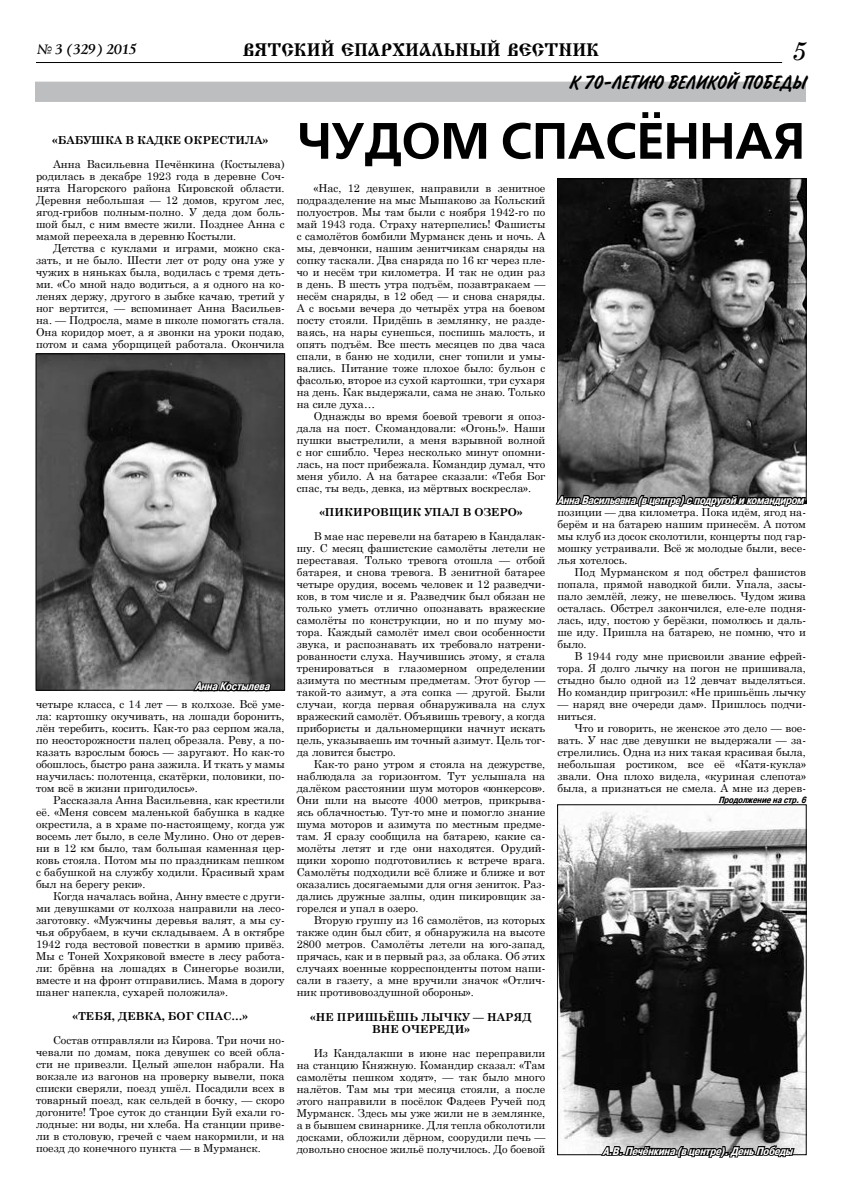
<style>
.page{position:relative;width:842px;height:1191px;background:#fff}
.page>*{position:absolute;margin:0;border:0;box-sizing:border-box;transform-origin:0 0}
.t1{font:700 51px "Free Set C";letter-spacing:-.01em;color:#000}
.t2{font:italic 26px "Century Schoolbook";color:#000}
.t3{font:20px "Inform C";color:#000}
.t4{font:18px "Izhitsa C";color:#000}
.t5{font:italic 700 14px "Lazurski C";color:#000}
.t6{font:11px/12px "Century Schoolbook";color:#000;text-align:justify}
.t7{font:700 11px/12px "Century Schoolbook";color:#000;text-align:center}
.t8{font:italic 700 11px "Pragmatica Cond C";color:#fff}
.t9{font:italic 700 9px "Pragmatica Cond C";color:#000}
</style>
<div class="page">
<hr style="left:36px;top:62px;width:746px;height:1px;background:#000">
<div style="left:35px;top:82px;width:771px;height:20px;background:#bcbec0"></div>
<img style="left:38px;top:355px;width:245px;height:333px">
<div style="left:36px;top:353px;width:249px;height:337px;border:1px solid #000"></div>
<svg style="left:192px;top:671px;width:81px;height:21px;background:#4c4c4c"></svg>
<img style="left:559px;top:811px;width:245px;height:342px">
<div style="left:557px;top:804px;width:249px;height:351px;border:1px solid #000"></div>
<svg style="left:600px;top:1136px;width:196px;height:22px;background:#808080"></svg>
<img style="left:559px;top:180px;width:245px;height:228px">
<svg style="left:555px;top:408px;width:252px;height:99px;background:#6b6b6b"></svg>
<p class="t5" style="left:36px;top:42px;width:101px">№ 3 (329) 2015</p>
<h3 class="t4" style="left:243px;top:40px;width:358px">вятский епархиальный вестник</h3>
<h2 class="t2" style="left:791px;top:31px;width:16px">5</h2>
<h3 class="t3" style="left:569px;top:71px;width:238px">к 70-летию великой победы</h3>
<p class="t7" style="left:52px;top:133px;width:218px">«Бабушка в кадке ок рестила»</p>
<p class="t6" style="left:53px;top:157px;width:233px">Анна Васильевна Печёнкина (Костылева)</p>
<p class="t6" style="left:36px;top:169px;width:250px">родилась в декабре 1923 года в деревне Соч&shy;нята Нагорского района Кировской области.<br>Деревня небольшая — 12 домов, кругом лес, ягод-грибов полным-полно. У деда дом боль&shy;шой был, с ним вместе жили. Позднее Анна с мамой переехала в деревню Костыли.</p>
<p class="t6" style="left:36px;top:241px;width:250px;text-indent:17px">Детства с куклами и играми, можно ска&shy;зать, и не было. Шести лет от роду она уже у чужих в няньках была, водилась с тремя деть&shy;ми. «Со мной надо водиться, а я одного на ко&shy;ленях держу, другого в зыбке качаю, третий у ног вертится, — вспоминает Анна Васильев&shy;на. — Подросла, маме в школе помогать стала.<br>Она коридор моет, а я звонки на уроки подаю, потом и сама уборщицей работала. Окончила</p>
<p class="t8" style="left:195px;top:680px;width:79px">Анна Костылева</p>
<p class="t6" style="left:36px;top:697px;width:250px">четыре класса, с 14 лет — в колхозе. Всё уме&shy;ла: картошку окучивать, на лошади боронить, лён теребить, косить. Как-то раз серпом жала, по неосторожности палец обрезала. Реву, а по&shy;казать взрослым боюсь — заругают. Но как-то обошлось, быстро рана зажила. И ткать у мамы научилась: полотенца, скатёрки, половики, по&shy;том всё в жизни пригодилось».</p>
<p class="t6" style="left:36px;top:793px;width:250px;text-indent:17px">Рассказала Анна Васильевна, как крестили её. «Меня совсем маленькой бабушка в кадке окрестила, а в храме по-настоящему, когда уж восемь лет было, в селе Мулино. Оно от дерев&shy;ни в 12 км было, там большая каменная цер&shy;ковь стояла. Потом мы по праздникам пешком с бабушкой на службу ходили. Красивый храм был на берегу реки».</p>
<p class="t6" style="left:36px;top:889px;width:250px;text-indent:17px">Когда началась война, Анну вместе с други&shy;ми девушками от колхоза направили на лесо&shy;заготовку. «Мужчины деревья валят, а мы су&shy;чья обрубаем, в кучи складываем. А в октябре 1942 года вестовой повестки в армию привёз.<br>Мы с Тоней Хохряковой вместе в лесу работа&shy;ли: брёвна на лошадях в Синегорье возили, вместе и на фронт отправились. Мама в дорогу шанег напекла, сухарей положила».</p>
<p class="t7" style="left:73px;top:1010px;width:177px">«Тебя, девка, Бог спас…»</p>
<p class="t6" style="left:36px;top:1033px;width:250px;text-indent:17px">Состав отправляли из Кирова. Три ночи но&shy;чевали по домам, пока девушек со всей обла&shy;сти не привезли. Целый эшелон набрали. На вокзале из вагонов на проверку вывели, пока списки сверяли, поезд ушёл. Посадили всех в товарный поезд, как сельдей в бочку, — скоро догоните! Трое суток до станции Буй ехали го&shy;лодные: ни воды, ни хлеба. На станции приве&shy;ли в столовую, гречей с чаем накормили, и на поезд до конечного пункта — в Мурманск.</p>
<h1 class="t1" style="left:298px;top:112px;width:509px">Чудом спасённая</h1>
<p class="t6" style="left:297px;top:181px;width:250px;text-indent:17px">«Нас, 12 девушек, направили в зенитное подразделение на мыс Мышаково за Кольский полуостров. Мы там были с ноября 1942-го по май 1943 года. Страху натерпелись! Фашисты с самолётов бомбили Мурманск день и ночь. А мы, девчонки, нашим зенитчикам снаряды на сопку таскали. Два снаряда по 16 кг через пле&shy;чо и несём три километра. И так не один раз в день. В шесть утра подъём, позавтракаем — несём снаряды, в 12 обед — и снова снаряды.<br>А с восьми вечера до четырёх утра на боевом посту стояли. Придёшь в землянку, не разде&shy;ваясь, на нары сунешься, поспишь малость, и опять подъём. Все шесть месяцев по два часа спали, в баню не ходили, снег топили и умы&shy;вались. Питание тоже плохое было: бульон с фасолью, второе из сухой картошки, три сухаря на день. Как выдержали, сама не знаю. Только на силе духа…</p>
<p class="t6" style="left:297px;top:409px;width:250px;text-indent:17px">Однажды во время боевой тревоги я опоз&shy;дала на пост. Скомандовали: «Огонь!». Наши пушки выстрелили, а меня взрывной волной с ног сшибло. Через несколько минут опомни&shy;лась, на пост прибежала. Командир думал, что меня убило. А на батарее сказали: «Тебя Бог спас, ты ведь, девка, из мёртвых воскресла».</p>
<p class="t7" style="left:319px;top:506px;width:205px">«Пикировщик упал в озеро»</p>
<p class="t6" style="left:297px;top:529px;width:250px;text-indent:17px">В мае нас перевели на батарею в Кандалак&shy;шу. С месяц фашистские самолёты летели не переставая. Только тревога отошла — отбой батарея, и снова тревога. В зенитной батарее четыре орудия, восемь человек и 12 разведчи&shy;ков, в том числе и я. Разведчик был обязан не только уметь отлично опознавать вражеские самолёты по конструкции, но и по шуму мо&shy;тора. Каждый самолёт имел свои особенности звука, и распознавать их требовало натрени&shy;рованности слуха. Научившись этому, я стала тренироваться в глазомерном определении азимута по местным предметам. Этот бугор — такой-то азимут, а эта сопка — другой. Были случаи, когда первая обнаруживала на слух вражеский самолёт. Объявишь тревогу, а когда прибористы и дальномерщики начнут искать цель, указываешь им точный азимут. Цель тог&shy;да ловится быстро.</p>
<p class="t6" style="left:297px;top:757px;width:250px;text-indent:17px">Как-то рано утром я стояла на дежурстве, наблюдала за горизонтом. Тут услышала на далёком расстоянии шум моторов «юнкерсов».<br>Они шли на высоте 4000 метров, прикрыва&shy;ясь облачностью. Тут-то мне и помогло знание шума моторов и азимута по местным предме&shy;там. Я сразу сообщила на батарею, какие са&shy;молёты летят и где они находятся. Орудий&shy;щики хорошо подготовились к встрече врага.<br>Самолёты подходили всё ближе и ближе и вот оказались досягаемыми для огня зениток. Раз&shy;дались дружные залпы, один пикировщик за&shy;горелся и упал в озеро.</p>
<p class="t6" style="left:297px;top:913px;width:250px;text-indent:17px">Вторую группу из 16 самолётов, из которых также один был сбит, я обнаружила на высоте 2800 метров. Самолёты летели на юго-запад, прячась, как и в первый раз, за облака. Об этих случаях военные корреспонденты потом напи&shy;сали в газету, а мне вручили значок «Отлич&shy;ник противовоздушной обороны».</p>
<p class="t7" style="left:310px;top:1010px;width:220px">«Не пришьёшь лычку — наряд вне очереди»</p>
<p class="t6" style="left:297px;top:1045px;width:250px;text-indent:17px">Из Кандалакши в июне нас переправили на станцию Княжную. Командир сказал: «Там самолёты пешком ходят», — так было много налётов. Там мы три месяца стояли, а после этого направили в посёлок Фадеев Ручей под Мурманск. Здесь мы уже жили не в землянке, а в бывшем свинарнике. Для тепла обколотили досками, обложили дёрном, соорудили печь — довольно сносное жильё получилось. До боевой</p>
<p class="t8" style="left:557px;top:493px;width:251px">Анна Васильевна (в центре) с подругой и командиром</p>
<p class="t6" style="left:557px;top:505px;width:250px">позиции — два километра. Пока идём, ягод на&shy;берём и на батарею нашим принесём. А потом мы клуб из досок сколотили, концерты под гар&shy;мошку устраивали. Всё ж молодые были, весе&shy;лья хотелось.</p>
<p class="t6" style="left:557px;top:565px;width:250px;text-indent:17px">Под Мурманском я под обстрел фашистов попала, прямой наводкой били. Упала, засы&shy;пало землёй, лежу, не шевелюсь. Чудом жива осталась. Обстрел закончился, еле-еле подня&shy;лась, иду, постою у берёзки, помолюсь и даль&shy;ше иду. Пришла на батарею, не помню, что и было.</p>
<p class="t6" style="left:557px;top:649px;width:250px;text-indent:17px">В 1944 году мне присвоили звание ефрей&shy;тора. Я долго лычку на погон не пришивала, стыдно было одной из 12 девчат выделяться.<br>Но командир пригрозил: «Не пришьёшь лычку</p>
<p class="t6" style="left:557px;top:697px;width:250px">— наряд вне очереди дам». Пришлось подчи&shy;ниться.</p>
<p class="t6" style="left:557px;top:721px;width:250px;text-indent:17px">Что и говорить, не женское это дело — вое&shy;вать. У нас две девушки не выдержали — за&shy;стрелились. Одна из них такая красивая была, небольшая ростиком, все её «Катя-кукла» звали. Она плохо видела, «куриная слепота» была, а признаться не смела. А мне из дерев-</p>
<p class="t9" style="left:718px;top:794px;width:92px">Продолжениенастр.6</p>
<p class="t8" style="left:603px;top:1144px;width:194px">А.В. Печёнкина (в центре). День Победы</p>
</div>
